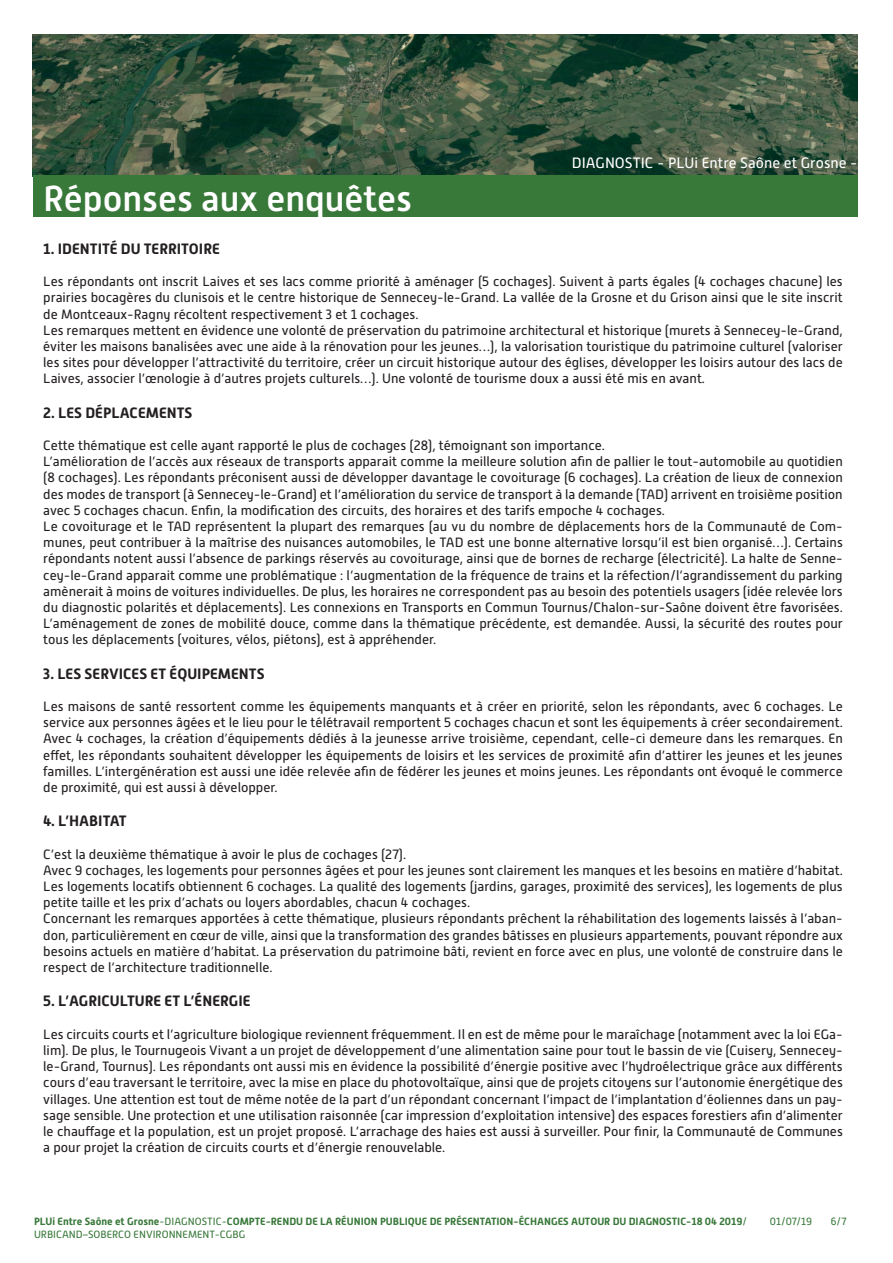
<style>
.page{position:relative;width:893px;height:1263px;background:#fff}
.page>*{position:absolute;margin:0;border:0;box-sizing:border-box;transform-origin:0 0}
.t1{font:500 36px "Alwyn New";color:#fff}
.t2{font:700 15px "Alwyn New";color:#231f20}
.t3{font:15px "Alwyn New";color:#fff}
.t4{font:13.5px/16.2px "Alwyn New";color:#231f20}
.t5{font:700 10.5px/12.6px "Alwyn New";color:#387839}
.t6{font:10.5px "Alwyn New";color:#387839}
.s1{font-weight:400}
</style>
<div class="page">
<img style="left:33px;top:34px;width:825px;height:141px">
<div style="left:33px;top:175px;width:825px;height:42px;background:#387839"></div>
<h1 class="t1" style="left:43px;top:178px;width:370px">Réponses aux enquêtes</h1>
<p class="t3" style="left:572px;top:154px;width:287px">DIAGNOSTIC - PLUi Entre Saône et Grosne -</p>
<p class="t2" style="left:43px;top:240px;width:178px">1. IDENTITÉ DU TERRITOIRE</p>
<p class="t4" style="left:43px;top:273px;width:801px">Les répondants ont inscrit Laives et ses lacs comme priorité à aménager (5 cochages). Suivent à parts égales (4 cochages chacune) les prairies bocagères du clunisois et le centre historique de Sennecey-le-Grand. La vallée de la Grosne et du Grison ainsi que le site inscrit de Montceaux-Ragny récoltent respectivement 3 et 1 cochages.<br>Les remarques mettent en évidence une volonté de préservation du patrimoine architectural et historique (murets à Sennecey-le-Grand, éviter les maisons banalisées avec une aide à la rénovation pour les jeunes…), la valorisation touristique du patrimoine culturel (valoriser les sites pour développer l’attractivité du territoire, créer un circuit historique autour des églises, développer les loisirs autour des lacs de Laives, associer l’œnologie à d’autres projets culturels…). Une volonté de tourisme doux a aussi été mis en avant.</p>
<p class="t2" style="left:43px;top:404px;width:151px">2. LES DÉPLACEMENTS</p>
<p class="t4" style="left:43px;top:437px;width:801px">Cette thématique est celle ayant rapporté le plus de cochages (28), témoignant son importance.<br>L’amélioration de l’accès aux réseaux de transports apparait comme la meilleure solution afin de pallier le tout-automobile au quotidien (8 cochages). Les répondants préconisent aussi de développer davantage le covoiturage (6 cochages). La création de lieux de connexion des modes de transport (à Sennecey-le-Grand) et l’amélioration du service de transport à la demande (TAD) arrivent en troisième position avec 5 cochages chacun. Enfin, la modification des circuits, des horaires et des tarifs empoche 4 cochages.<br>Le covoiturage et le TAD représentent la plupart des remarques (au vu du nombre de déplacements hors de la Communauté de Com&shy;munes, peut contribuer à la maîtrise des nuisances automobiles, le TAD est une bonne alternative lorsqu’il est bien organisé…). Certains répondants notent aussi l’absence de parkings réservés au covoiturage, ainsi que de bornes de recharge (électricité). La halte de Senne&shy;cey-le-Grand apparait comme une problématique : l’augmentation de la fréquence de trains et la réfection/l’agrandissement du parking amènerait à moins de voitures individuelles. De plus, les horaires ne correspondent pas au besoin des potentiels usagers (idée relevée lors du diagnostic polarités et déplacements). Les connexions en Transports en Commun Tournus/Chalon-sur-Saône doivent être favorisées.<br>L’aménagement de zones de mobilité douce, comme dans la thématique précédente, est demandée. Aussi, la sécurité des routes pour tous les déplacements (voitures, vélos, piétons), est à appréhender.</p>
<p class="t2" style="left:43px;top:665px;width:223px">3. LES SERVICES ET ÉQUIPEMENTS</p>
<p class="t4" style="left:43px;top:698px;width:801px;text-align:justify">Les maisons de santé ressortent comme les équipements manquants et à créer en priorité, selon les répondants, avec 6 cochages. Le service aux personnes âgées et le lieu pour le télétravail remportent 5 cochages chacun et sont les équipements à créer secondairement.<br>Avec 4 cochages, la création d’équipements dédiés à la jeunesse arrive troisième, cependant, celle-ci demeure dans les remarques. En effet, les répondants souhaitent développer les équipements de loisirs et les services de proximité afin d’attirer les jeunes et les jeunes familles. L’intergénération est aussi une idée relevée afin de fédérer les jeunes et moins jeunes. Les répondants ont évoqué le commerce de proximité, qui est aussi à développer.</p>
<p class="t2" style="left:43px;top:812px;width:85px">4. L’HABITAT</p>
<p class="t4" style="left:43px;top:846px;width:801px">C’est la deuxième thématique à avoir le plus de cochages (27).<br>Avec 9 cochages, les logements pour personnes âgées et pour les jeunes sont clairement les manques et les besoins en matière d’habitat.<br>Les logements locatifs obtiennent 6 cochages. La qualité des logements (jardins, garages, proximité des services), les logements de plus petite taille et les prix d’achats ou loyers abordables, chacun 4 cochages.<br>Concernant les remarques apportées à cette thématique, plusieurs répondants prêchent la réhabilitation des logements laissés à l’aban&shy;don, particulièrement en cœur de ville, ainsi que la transformation des grandes bâtisses en plusieurs appartements, pouvant répondre aux besoins actuels en matière d’habitat. La préservation du patrimoine bâti, revient en force avec en plus, une volonté de construire dans le respect de l’architecture traditionnelle.</p>
<p class="t2" style="left:43px;top:992px;width:209px">5. L’AGRICULTURE ET L’ÉNERGIE</p>
<p class="t4" style="left:43px;top:1026px;width:801px;text-align:justify">Les circuits courts et l’agriculture biologique reviennent fréquemment. Il en est de même pour le maraîchage (notamment avec la loi EGa&shy;lim). De plus, le Tournugeois Vivant a un projet de développement d’une alimentation saine pour tout le bassin de vie (Cuisery, Sennecey&shy;le-Grand, Tournus). Les répondants ont aussi mis en évidence la possibilité d’énergie positive avec l’hydroélectrique grâce aux différents cours d’eau traversant le territoire, avec la mise en place du photovoltaïque, ainsi que de projets citoyens sur l’autonomie énergétique des villages. Une attention est tout de même notée de la part d’un répondant concernant l’impact de l’implantation d’éoliennes dans un pay&shy;sage sensible. Une protection et une utilisation raisonnée (car impression d’exploitation intensive) des espaces forestiers afin d’alimenter le chauffage et la population, est un projet proposé. L’arrachage des haies est aussi à surveiller. Pour finir, la Communauté de Communes a pour projet la création de circuits courts et d’énergie renouvelable.</p>
<p class="t5" style="left:34px;top:1215px;width:715px">PLUi Entre Saône et Grosne<span class="s1">-DIAGNOSTIC-</span>COMPTE-RENDU DE LA RÉUNION PUBLIQUE DE PRÉSENTATION-ÉCHANGES AUTOUR DU DIAGNOSTIC-18 04 2019<span class="s1">/<br>URBICAND–SOBERCO ENVIRONNEMENT-CGBG</span></p>
<p class="t6" style="left:770px;top:1216px;width:44px">01/07/19</p>
<p class="t6" style="left:831px;top:1216px;width:17px">6/7</p>
</div>
